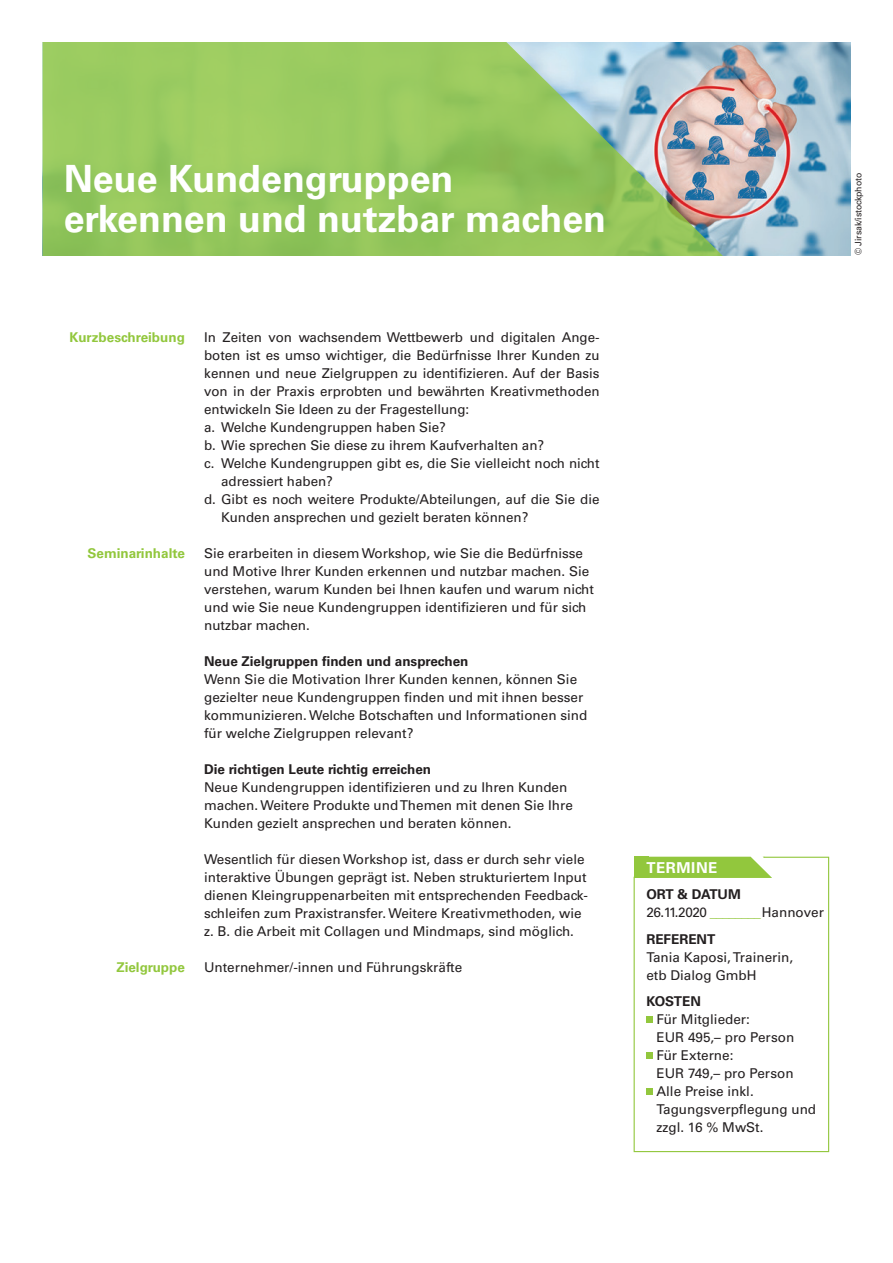
<style>
.page{position:relative;width:893px;height:1263px;background:#fff}
.page>*{position:absolute;margin:0;border:0;box-sizing:border-box;transform-origin:0 0}
.t1{font:700 37.5px/40.5px "Univers LT";color:#fff}
.t2{font:700 15px "Univers LT";letter-spacing:.04em;color:#fff}
.t3{font:13.5px/18px "Univers LT";color:#231f20}
.t4{font:700 13.5px "Univers LT";color:#231f20}
.t5{font:700 13.5px "Univers LT";color:#92c73d}
.t6{font:9px "Univers LT";letter-spacing:-.01em;color:#231f20}
.s1{font-weight:700}
.s2{color:#92c73d}
</style>
<div class="page">
<img style="left:754px;top:43px;width:96px;height:212px">
<svg style="left:633px;top:856px;width:197px;height:297px"></svg>
<svg style="left:635px;top:857px;width:137px;height:21px;background:#9acb4b"></svg>
<svg style="left:43px;top:43px;width:711px;height:212px;background:#9cc571"></svg>
<h1 class="t1" style="left:64px;top:159px;width:544px">Neue Kundengruppen erkennen und nutzbar machen</h1>
<p class="t6" style="left:853px;top:255px;width:84px;rotate:-90deg">© Jirsak/istockphoto</p>
<p class="t5" style="left:70px;top:329px;width:117px">Kurzbeschreibung</p>
<p class="t3" style="left:204px;top:328px;width:397px">In Zeiten von wachsendem Wettbewerb und digitalen Ange-</p>
<p class="t3" style="left:204px;top:346px;width:397px">boten ist es umso wichtiger, die Bedürfnisse Ihrer Kunden zu</p>
<p class="t3" style="left:204px;top:364px;width:397px">kennen und neue Zielgruppen zu identifizieren. Auf der Basis</p>
<p class="t3" style="left:204px;top:382px;width:397px">von in der Praxis erprobten und bewährten Kreativmethoden</p>
<p class="t3" style="left:204px;top:400px;width:267px">entwickeln Sie Ideen zu der Fragestellung:</p>
<p class="t3" style="left:204px;top:418px;width:243px">a. Welche Kundengruppen haben Sie?</p>
<p class="t3" style="left:204px;top:436px;width:342px">b. Wie sprechen Sie diese zu ihrem Kaufverhalten an?</p>
<p class="t3" style="left:204px;top:454px;width:397px">c. Welche Kundengruppen gibt es, die Sie vielleicht noch nicht</p>
<p class="t3" style="left:221px;top:472px;width:113px">adressiert haben?</p>
<p class="t3" style="left:204px;top:490px;width:397px">d. Gibt es noch weitere Produkte/Abteilungen, auf die Sie die</p>
<p class="t3" style="left:221px;top:508px;width:309px">Kunden ansprechen und gezielt beraten können?</p>
<p class="t5" style="left:87px;top:545px;width:99px">Seminarinhalte</p>
<p class="t3" style="left:204px;top:544px;width:391px">Sie erarbeiten in diesem Workshop, wie Sie die Bedürfnisse und Motive Ihrer Kunden erkennen und nutzbar machen. Sie verstehen, warum Kunden bei Ihnen kaufen und warum nicht und wie Sie neue Kundengruppen identifizieren und für sich nutzbar machen.</p>
<p class="t4" style="left:204px;top:653px;width:266px">Neue Zielgruppen finden und ansprechen</p>
<p class="t3" style="left:204px;top:670px;width:385px">Wenn Sie die Motivation Ihrer Kunden kennen, können Sie gezielter neue Kundengruppen finden und mit ihnen besser kommunizieren. Welche Botschaften und Informationen sind für welche Zielgruppen relevant?</p>
<p class="t4" style="left:204px;top:761px;width:228px">Die richtigen Leute richtig erreichen</p>
<p class="t3" style="left:204px;top:778px;width:370px">Neue Kundengruppen identifizieren und zu Ihren Kunden machen. Weitere Produkte und Themen mit denen Sie Ihre<br>Kunden gezielt ansprechen und beraten können.</p>
<p class="t3" style="left:204px;top:850px;width:385px">Wesentlich für diesen Workshop ist, dass er durch sehr viele interaktive Übungen geprägt ist. Neben strukturiertem Input dienen Kleingruppenarbeiten mit entsprechenden Feedback&shy;schleifen zum Praxistransfer. Weitere Kreativmethoden, wie z. B. die Arbeit mit Collagen und Mindmaps, sind möglich.</p>
<p class="t5" style="left:116px;top:959px;width:70px">Zielgruppe</p>
<p class="t3" style="left:204px;top:958px;width:260px">Unternehmer/-innen und Führungskräfte</p>
<p class="t2" style="left:646px;top:859px;width:73px">Termine</p>
<p class="t3" style="left:646px;top:886px;width:179px"><span class="s1">Ort &amp; Datum<br></span>26.11.2020 <span class="s2">________</span>Hannover</p>
<p class="t4" style="left:646px;top:931px;width:71px">Referent</p>
<p class="t3" style="left:646px;top:948px;width:148px">Tania Kaposi, Trainerin, etb Dialog GmbH</p>
<p class="t4" style="left:646px;top:994px;width:56px">Kosten</p>
<p class="t3" style="left:656px;top:1011px;width:161px">Für Mitglieder:<br>EUR 495,– pro Person<br>Für Externe:<br>EUR 749,– pro Person<br>Alle Preise inkl.<br>Tagungsverpflegung und zzgl. 16 % MwSt.</p>
</div>
